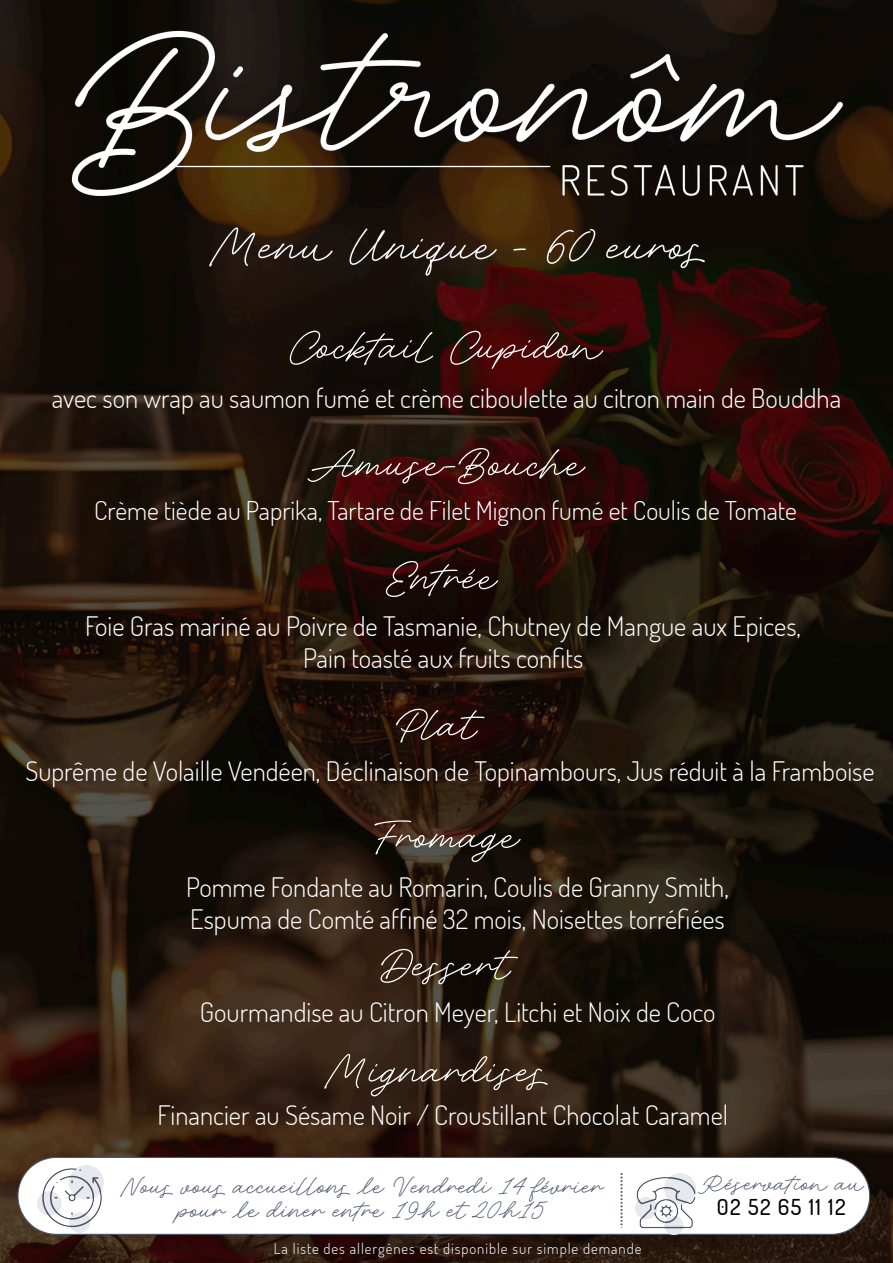
<style>
.page{position:relative;width:893px;height:1263px;background:#fff}
.page>*{position:absolute;margin:0;border:0;box-sizing:border-box;transform-origin:0 0}
.t1{font:70.8px "Adventures Unlimited Script";color:#fff}
.t2{font:63.3px/111.6px "Adventures Unlimited Script";color:#fff;text-align:center}
.t3{font:37.95px "Adventures Unlimited Script";color:#4b576b}
.t4{font:36.45px "Adventures Unlimited Script";color:#4b576b}
.t5{font:300 26.85px/32.2px "Terminal Dosis";color:#fff;text-align:center}
.t6{font:300 25.95px "Terminal Dosis";color:#fff}
.t7{font:500 21.9px "Terminal Dosis";letter-spacing:.065em;color:#000}
.t8{font:300 14.85px "Terminal Dosis";letter-spacing:.065em;color:#fff}
</style>
<div class="page">
<img style="left:0;top:0;width:893px;height:1263px">
<svg style="left:17px;top:1156px;width:854px;height:79px"></svg>
<svg style="left:209px;top:227px;width:496px;height:49px;background:#23170c"></svg>
<svg style="left:621px;top:1173px;width:1px;height:54px"></svg>
<img style="left:38px;top:1166px;width:65px;height:66px">
<img style="left:635px;top:1173px;width:61px;height:62px">
<img style="left:67px;top:26px;width:783px;height:182px">
<h1 class="t1" style="left:209px;top:216px;width:498px">Menu Unique - 60 euros</h1>
<h2 class="t2" style="left:290px;top:295px;width:310px">Cocktail Cupidon</h2>
<p class="t5" style="left:52px;top:381px;width:791px">avec son wrap au saumon fumé et crème ciboulette au citron main de Bouddha</p>
<h2 class="t2" style="left:307px;top:413px;width:280px">Amuse-Bouche</h2>
<p class="t6" style="left:94px;top:493px;width:704px">Crème tiède au Paprika, Tartare de Filet Mignon fumé et Coulis de Tomate</p>
<h2 class="t2" style="left:388px;top:526px;width:112px">Entrée</h2>
<p class="t5" style="left:85px;top:609px;width:717px">Foie Gras mariné au Poivre de Tasmanie, Chutney de Mangue aux Epices,<br>Pain toasté aux fruits confits</p>
<h2 class="t2" style="left:372px;top:673px;width:150px">Plat<br>Fromage</h2>
<p class="t5" style="left:25px;top:754px;width:851px">Suprême de Volaille Vendéen, Déclinaison de Topinambours, Jus réduit à la Framboise</p>
<p class="t5" style="left:186px;top:870px;width:544px;text-align:left">Pomme Fondante au Romarin, Coulis de Granny Smith,<br>Espuma de Comté affiné 32 mois, Noisettes torréfiées</p>
<h2 class="t2" style="left:324px;top:916px;width:225px;line-height:105.8px">Dessert<br>Mignardises</h2>
<p class="t5" style="left:200px;top:995px;width:517px">Gourmandise au Citron Meyer, Litchi et Noix de Coco</p>
<p class="t5" style="left:157px;top:1098px;width:572px">Financier au Sésame Noir / Croustillant Chocolat Caramel</p>
<h3 class="t3" style="left:120px;top:1170px;width:485px">Nous vous accueillons le Vendredi 14 février</h3>
<h3 class="t3" style="left:178px;top:1194px;width:368px">pour le diner entre 19h et 20h15</h3>
<p class="t8" style="left:274px;top:1239px;width:369px">La liste des allergènes est disponible sur simple demande</p>
<h3 class="t4" style="left:698px;top:1168px;width:166px">Réservation au</h3>
<p class="t7" style="left:717px;top:1193px;width:130px">02 52 65 11 12</p>
</div>
